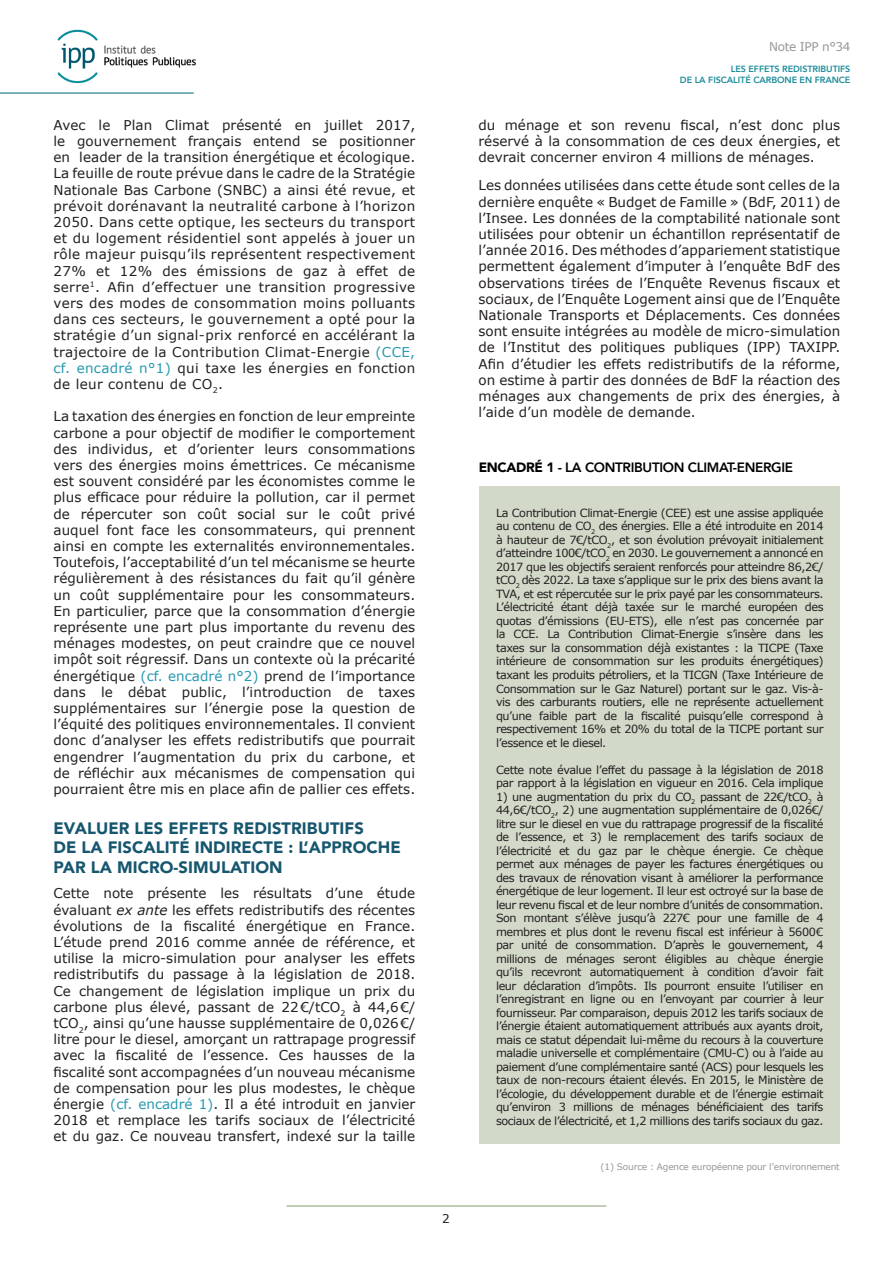
<style>
.page{position:relative;width:893px;height:1263px;background:#fff}
.page>*{position:absolute;margin:0;border:0;box-sizing:border-box;transform-origin:0 0}
.t1{font:900 16.5px/19.8px "Avenir";letter-spacing:.005em;color:#16566e}
.t2{font:13.5px/16.2px "Verdana";color:#231f20;text-align:justify}
.t3{font:800 13.5px "Avenir";letter-spacing:-.025em;color:#000}
.t4{font:12px "Verdana";letter-spacing:-.03em;color:#96979a}
.t5{font:12px "Verdana";color:#231f20}
.t6{font:11.25px/13.5px "Verdana";letter-spacing:-.04em;color:#231f20;text-align:justify}
.t7{font:800 9px/10.8px "Avenir";letter-spacing:-.01em;color:#1c8d9b;text-align:right}
.legende{font:9px "Verdana";letter-spacing:-.02em;color:#96979a}
.s1{color:#2698ae}
.s2{font-style:italic}
.s3{font-weight:900}
</style>
<div class="page">
<img style="left:57px;top:30px;width:139px;height:54px">
<hr style="left:0;top:92px;width:194px;height:2px;background:#10798a">
<hr style="left:287px;top:1205px;width:319px;height:2px;background:#aebb9e">
<div style="left:479px;top:487px;width:361px;height:657px;background:#d3d9c9"></div>
<p class="t2" style="left:54px;top:117px;width:363px">Avec le Plan Climat présenté en juillet 2017, le gouvernement français entend se positionner en leader de la transition énergétique et écologique.<br>La feuille de route prévue dans le cadre de la Stratégie Nationale Bas Carbone (SNBC) a ainsi été revue, et prévoit dorénavant la neutralité carbone à l’horizon 2050. Dans cette optique, les secteurs du transport et du logement résidentiel sont appelés à jouer un rôle majeur puisqu’ils représentent respectivement 27% et 12% des émissions de gaz à effet de serre<sup>1</sup>. Afin d’effectuer une transition progressive vers des modes de consommation moins polluants dans ces secteurs, le gouvernement a opté pour la stratégie d’un signal-prix renforcé en accélérant la trajectoire de la Contribution Climat-Energie <span class="s1">(CCE, cf. encadré n°1)</span> qui taxe les énergies en fonction de leur contenu de CO<sub>2</sub>.</p>
<p class="t2" style="left:54px;top:409px;width:363px">La taxation des énergies en fonction de leur empreinte carbone a pour objectif de modifier le comportement des individus, et d’orienter leurs consommations vers des énergies moins émettrices. Ce mécanisme est souvent considéré par les économistes comme le plus efficace pour réduire la pollution, car il permet de répercuter son coût social sur le coût privé auquel font face les consommateurs, qui prennent ainsi en compte les externalités environnementales.<br>Toutefois, l’acceptabilité d’un tel mécanisme se heurte régulièrement à des résistances du fait qu’il génère un coût supplémentaire pour les consommateurs.<br>En particulier, parce que la consommation d’énergie représente une part plus importante du revenu des ménages modestes, on peut craindre que ce nouvel impôt soit régressif. Dans un contexte où la précarité énergétique <span class="s1">(cf. encadré n°2)</span> prend de l’importance dans le débat public, l’introduction de taxes supplémentaires sur l’énergie pose la question de l’équité des politiques environnementales. Il convient donc d’analyser les effets redistributifs que pourrait engendrer l’augmentation du prix du carbone, et de réfléchir aux mécanismes de compensation qui pourraient être mis en place afin de pallier ces effets.</p>
<p class="t1" style="left:54px;top:817px;width:349px">EVALUER LES EFFETS REDISTRIBUTIFS<br>DE LA FISCALITÉ INDIRECTE : L’APPROCHE<br>PAR LA MICRO-SIMULATION</p>
<p class="t2" style="left:54px;top:886px;width:363px">Cette note présente les résultats d’une étude évaluant <span class="s2">ex ante</span> les effets redistributifs des récentes évolutions de la fiscalité énergétique en France.<br>L’étude prend 2016 comme année de référence, et utilise la micro-simulation pour analyser les effets redistributifs du passage à la législation de 2018.<br>Ce changement de législation implique un prix du carbone plus élevé, passant de 22€/tCO<sub>2</sub> à 44,6€/ tCO<sub>2</sub>, ainsi qu’une hausse supplémentaire de 0,026€/ litre pour le diesel, amorçant un rattrapage progressif avec la fiscalité de l’essence. Ces hausses de la fiscalité sont accompagnées d’un nouveau mécanisme de compensation pour les plus modestes, le chèque énergie <span class="s1">(cf. encadré 1)</span>. Il a été introduit en janvier 2018 et remplace les tarifs sociaux de l’électricité et du gaz. Ce nouveau transfert, indexé sur la taille</p>
<p class="t5" style="left:442px;top:1211px;width:9px">2</p>
<p class="t4" style="left:769px;top:39px;width:83px">Note IPP n°34</p>
<p class="t7" style="left:680px;top:64px;width:172px">LES EFFETS REDISTRIBUTIFS<br>DE LA FISCALITÉ CARBONE EN FRANCE</p>
<p class="t2" style="left:478px;top:117px;width:363px">du ménage et son revenu fiscal, n’est donc plus réservé à la consommation de ces deux énergies, et devrait concerner environ 4 millions de ménages.</p>
<p class="t2" style="left:478px;top:178px;width:363px">Les données utilisées dans cette étude sont celles de la dernière enquête « Budget de Famille » (BdF, 2011) de l’Insee. Les données de la comptabilité nationale sont utilisées pour obtenir un échantillon représentatif de l’année 2016. Des méthodes d’appariement statistique permettent également d’imputer à l’enquête BdF des observations tirées de l’Enquête Revenus fiscaux et sociaux, de l’Enquête Logement ainsi que de l’Enquête Nationale Transports et Déplacements. Ces données sont ensuite intégrées au modèle de micro-simulation de l’Institut des politiques publiques (IPP) TAXIPP.<br>Afin d’étudier les effets redistributifs de la réforme, on estime à partir des données de BdF la réaction des ménages aux changements de prix des énergies, à l’aide d’un modèle de demande.</p>
<p class="t3" style="left:479px;top:456px;width:316px"><span class="s3">ENCADRÉ 1</span> - LA CONTRIBUTION CLIMAT-ENERGIE</p>
<p class="t6" style="left:496px;top:506px;width:329px">La Contribution Climat-Energie (CEE) est une assise appliquée au contenu de CO<sub>2</sub> des énergies. Elle a été introduite en 2014 à hauteur de 7€/tCO<sub>2</sub>, et son évolution prévoyait initialement d’atteindre 100€/tCO<sub>2</sub> en 2030. Le gouvernement a annoncé en 2017 que les objectifs seraient renforcés pour atteindre 86,2€/ tCO<sub>2</sub> dès 2022. La taxe s’applique sur le prix des biens avant la TVA, et est répercutée sur le prix payé par les consommateurs.<br>L’électricité étant déjà taxée sur le marché européen des quotas d’émissions (EU-ETS), elle n’est pas concernée par la CCE. La Contribution Climat-Energie s’insère dans les taxes sur la consommation déjà existantes : la TICPE (Taxe intérieure de consommation sur les produits énergétiques) taxant les produits pétroliers, et la TICGN (Taxe Intérieure de Consommation sur le Gaz Naturel) portant sur le gaz. Vis-à&shy;vis des carburants routiers, elle ne représente actuellement qu’une faible part de la fiscalité puisqu’elle correspond à respectivement 16% et 20% du total de la TICPE portant sur l’essence et le diesel.</p>
<p class="t6" style="left:496px;top:763px;width:329px">Cette note évalue l’effet du passage à la législation de 2018 par rapport à la législation en vigueur en 2016. Cela implique</p>
<p class="t6" style="left:496px;top:790px;width:329px">1) une augmentation du prix du CO<sub>2</sub> passant de 22€/tCO<sub>2</sub> à 44,6€/tCO<sub>2</sub>, 2) une augmentation supplémentaire de 0,026€/ litre sur le diesel en vue du rattrapage progressif de la fiscalité de l’essence, et 3) le remplacement des tarifs sociaux de l’électricité et du gaz par le chèque énergie. Ce chèque permet aux ménages de payer les factures énergétiques ou des travaux de rénovation visant à améliorer la performance énergétique de leur logement. Il leur est octroyé sur la base de leur revenu fiscal et de leur nombre d’unités de consommation.<br>Son montant s’élève jusqu’à 227€ pour une famille de 4 membres et plus dont le revenu fiscal est inférieur à 5600€ par unité de consommation. D’après le gouvernement, 4 millions de ménages seront éligibles au chèque énergie qu’ils recevront automatiquement à condition d’avoir fait leur déclaration d’impôts. Ils pourront ensuite l’utiliser en l’enregistrant en ligne ou en l’envoyant par courrier à leur fournisseur. Par comparaison, depuis 2012 les tarifs sociaux de l’énergie étaient automatiquement attribués aux ayants droit, mais ce statut dépendait lui-même du recours à la couverture maladie universelle et complémentaire (CMU-C) ou à l’aide au paiement d’une complémentaire santé (ACS) pour lesquels les taux de non-recours étaient élevés. En 2015, le Ministère de l’écologie, du développement durable et de l’énergie estimait qu’environ 3 millions de ménages bénéficiaient des tarifs sociaux de l’électricité, et 1,2 millions des tarifs sociaux du gaz.</p>
<p class="legende" style="left:601px;top:1161px;width:241px">(1) Source : Agence européenne pour l’environnement</p>
</div>
